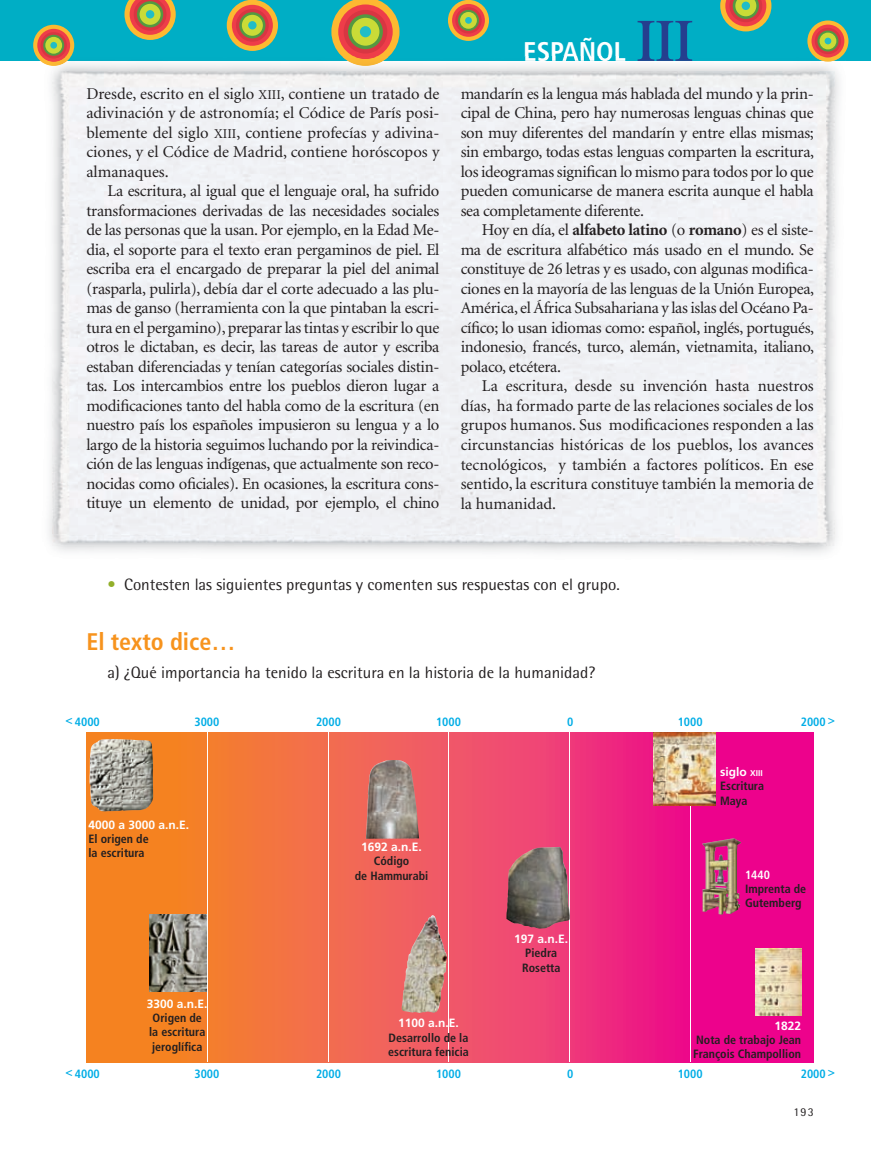
<style>
.page{position:relative;width:871px;height:1149px;background:#fff}
.page>*{position:absolute;margin:0;border:0;box-sizing:border-box;transform-origin:0 0}
.t1{font:700 60px "Rotis Serif";color:#253f8e}
.t2{font:700 condensed 27px "Frutiger";color:#fff}
.t3{font:700 condensed 24px "Frutiger";color:#f7931d}
.t4{font:16.5px/19.5px "Minion LT";letter-spacing:-.02em;color:#231f20;text-align:justify}
.t5{font:16.5px "Rotis Semi Sans";color:#231f20}
.t6{font:700 condensed 12px/14.2px "Frutiger";color:#231f20}
.t7{font:700 12px "Frutiger";color:#fff}
.t8{font:700 condensed 12px "Frutiger";color:#00ade6}
.t9{font:700 condensed 12px "Frutiger";color:#fff}
.t10{font:12px "Rotis Semi Sans";color:#231f20}
.s1{font-size:13.5px}
.s2{font-weight:700}
.s3{color:#92af2a}
.s4{font-stretch:normal;color:#fff}
.s5{font-stretch:normal;font-size:8.4px;color:#fff}
</style>
<div class="page">
<hr style="left:0;top:0;width:1px;height:61px;background:#00aec5">
<div style="left:1px;top:0;width:870px;height:61px;background:#00aec5"></div>
<div style="left:33px;top:25px;width:41px;height:41px;background:#fdb931;border-radius:50%"></div>
<div style="left:37px;top:29px;width:33px;height:33px;background:#ee3d49;border-radius:50%"></div>
<svg style="left:41px;top:32px;width:26px;height:26px"></svg>
<svg style="left:43px;top:35px;width:21px;height:21px"></svg>
<div style="left:45px;top:37px;width:17px;height:17px;background:#cadb37;border-radius:50%"></div>
<div style="left:50px;top:42px;width:7px;height:7px;background:#21bdc6;border-radius:50%"></div>
<svg style="left:124px;top:0;width:52px;height:40px"></svg>
<svg style="left:137px;top:1px;width:26px;height:26px"></svg>
<div style="left:140px;top:4px;width:21px;height:21px;background:#cadb37;border-radius:50%"></div>
<div style="left:146px;top:10px;width:8px;height:9px;background:#21bdc6;border-radius:50%"></div>
<div style="left:227px;top:0;width:51px;height:51px;background:#fdb931;border-radius:50%"></div>
<div style="left:232px;top:5px;width:41px;height:41px;background:#ee3d49;border-radius:50%"></div>
<div style="left:236px;top:9px;width:33px;height:33px;background:#d83642;border-radius:50%"></div>
<svg style="left:239px;top:12px;width:26px;height:26px"></svg>
<div style="left:242px;top:15px;width:21px;height:21px;background:#cadb37;border-radius:50%"></div>
<div style="left:248px;top:21px;width:8px;height:8px;background:#21bdc6;border-radius:50%"></div>
<svg style="left:331px;top:0;width:68px;height:57px"></svg>
<div style="left:338px;top:4px;width:55px;height:55px;background:#ee3d49;border-radius:50%"></div>
<div style="left:343px;top:10px;width:44px;height:44px;background:#d83642;border-radius:50%"></div>
<svg style="left:348px;top:14px;width:35px;height:35px"></svg>
<div style="left:351px;top:18px;width:28px;height:28px;background:#cadb37;border-radius:50%"></div>
<div style="left:360px;top:26px;width:11px;height:11px;background:#21bdc6;border-radius:50%"></div>
<div style="left:448px;top:0;width:41px;height:41px;background:#fdb931;border-radius:50%"></div>
<div style="left:452px;top:4px;width:33px;height:33px;background:#ee3d49;border-radius:50%"></div>
<div style="left:455px;top:7px;width:26px;height:27px;background:linear-gradient(to right,#d93742,#d83742);border-radius:50%"></div>
<svg style="left:458px;top:10px;width:21px;height:21px"></svg>
<div style="left:460px;top:12px;width:17px;height:17px;background:#cadb37;border-radius:50%"></div>
<div style="left:465px;top:17px;width:7px;height:7px;background:#21bdc6;border-radius:50%"></div>
<svg style="left:720px;top:0;width:51px;height:31px"></svg>
<div style="left:741px;top:2px;width:9px;height:8px;background:#21bdc6;border-radius:50%"></div>
<svg style="left:807px;top:20px;width:41px;height:42px"></svg>
<div style="left:811px;top:25px;width:33px;height:32px;background:#ee3d49;border-radius:50%"></div>
<svg style="left:814px;top:28px;width:27px;height:26px"></svg>
<svg style="left:817px;top:30px;width:21px;height:22px"></svg>
<div style="left:819px;top:33px;width:17px;height:16px;background:#cadb37;border-radius:50%"></div>
<div style="left:824px;top:38px;width:7px;height:6px;background:#21bdc6;border-radius:50%"></div>
<img style="left:49px;top:110px;width:46px;height:441px">
<img style="left:525px;top:57px;width:100px;height:4px">
<img style="left:42px;top:57px;width:29px;height:9px">
<img style="left:42px;top:57px;width:23px;height:5px">
<svg style="left:47px;top:57px;width:13px;height:1px"></svg>
<img style="left:342px;top:57px;width:46px;height:9px">
<img style="left:355px;top:57px;width:21px;height:2px">
<img style="left:814px;top:57px;width:27px;height:5px">
<img style="left:637px;top:57px;width:55px;height:4px">
<div style="left:53px;top:71px;width:783px;height:474px;background:#f0f1f5"></div>
<svg style="left:86px;top:732px;width:727px;height:330px;background:#f04c5f"></svg>
<hr style="left:207px;top:731px;width:1px;height:331px;background:#fff">
<hr style="left:328px;top:731px;width:1px;height:331px;background:#fff">
<hr style="left:448px;top:731px;width:1px;height:331px;background:#fff">
<hr style="left:569px;top:731px;width:1px;height:331px;background:#fff">
<hr style="left:690px;top:731px;width:1px;height:331px;background:#fff">
<img style="left:755px;top:949px;width:46px;height:66px">
<img style="left:89px;top:739px;width:64px;height:73px">
<img style="left:366px;top:760px;width:53px;height:78px">
<img style="left:506px;top:847px;width:64px;height:82px">
<img style="left:654px;top:732px;width:62px;height:73px">
<img style="left:401px;top:915px;width:47px;height:98px">
<img style="left:702px;top:838px;width:39px;height:76px">
<img style="left:150px;top:914px;width:56px;height:77px">
<p class="t4" style="left:86px;top:84px;width:354px">Dresde, escrito en el siglo <span class="s1">XIII</span>, contiene un tratado de adivinación y de astronomía; el Códice de París posi&shy;blemente del siglo <span class="s1">XIII</span>, contiene profecías y adivina&shy;ciones, y el Códice de Madrid, contiene horóscopos y almanaques.</p>
<p class="t4" style="left:86px;top:182px;width:354px;text-indent:21px">La escritura, al igual que el lenguaje oral, ha sufrido transformaciones derivadas de las necesidades sociales de las personas que la usan. Por ejemplo, en la Edad Me&shy;dia, el soporte para el texto eran pergaminos de piel. El escriba era el encargado de preparar la piel del animal (rasparla, pulirla), debía dar el corte adecuado a las plu&shy;mas de ganso (herramienta con la que pintaban la escri&shy;tura en el pergamino), preparar las tintas y escribir lo que otros le dictaban, es decir, las tareas de autor y escriba estaban diferenciadas y tenían categorías sociales distin&shy;tas. Los intercambios entre los pueblos dieron lugar a modificaciones tanto del habla como de la escritura (en nuestro país los españoles impusieron su lengua y a lo largo de la historia seguimos luchando por la reivindica&shy;ción de las lenguas indígenas, que actualmente son reco&shy;nocidas como oficiales). En ocasiones, la escritura cons&shy;tituye un elemento de unidad, por ejemplo, el chino</p>
<h2 class="t2" style="left:523px;top:35px;width:104px">ESPAÑOL</h2>
<h1 class="t1" style="left:636px;top:6px;width:58px">III</h1>
<p class="t4" style="left:460px;top:84px;width:355px">mandarín es la lengua más hablada del mundo y la prin&shy;cipal de China, pero hay numerosas lenguas chinas que son muy diferentes del mandarín y entre ellas mismas; sin embargo, todas estas lenguas comparten la escritura, los ideogramas significan lo mismo para todos por lo que pueden comunicarse de manera escrita aunque el habla sea completamente diferente.</p>
<p class="t4" style="left:460px;top:221px;width:355px;text-indent:21px">Hoy en día, el <span class="s2">alfabeto latino</span> (o <span class="s2">romano</span>) es el siste&shy;ma de escritura alfabético más usado en el mundo. Se constituye de 26 letras y es usado, con algunas modifica&shy;ciones en la mayoría de las lenguas de la Unión Europea, América, el África Subsahariana y las islas del Océano Pa&shy;cífico; lo usan idiomas como: español, inglés, portugués, indonesio, francés, turco, alemán, vietnamita, italiano, polaco, etcétera.</p>
<p class="t4" style="left:460px;top:377px;width:354px;text-indent:21px">La escritura, desde su invención hasta nuestros días, ha formado parte de las relaciones sociales de los grupos humanos. Sus modificaciones responden a las circunstancias históricas de los pueblos, los avances tecnológicos, y también a factores políticos. En ese sentido, la escritura constituye también la memoria de la humanidad.</p>
<p class="t5" style="left:108px;top:574px;width:513px"><span class="s3">•</span> Contesten las siguientes preguntas y comenten sus respuestas con el grupo.</p>
<h3 class="t3" style="left:86px;top:627px;width:150px">El texto dice…</h3>
<p class="t5" style="left:108px;top:663px;width:489px">a) ¿Qué importancia ha tenido la escritura en la historia de la humanidad?</p>
<p class="t8" style="left:65px;top:715px;width:36px">&lt; 4000</p>
<p class="t8" style="left:194px;top:715px;width:26px">3000</p>
<p class="t8" style="left:316px;top:715px;width:26px">2000</p>
<p class="t8" style="left:436px;top:715px;width:26px">1000</p>
<p class="t8" style="left:567px;top:715px;width:8px">0</p>
<p class="t8" style="left:677px;top:715px;width:26px">1000</p>
<p class="t8" style="left:800px;top:715px;width:36px">2000 &gt;</p>
<p class="t7" style="left:88px;top:817px;width:102px">4000 a 3000 a.n.E.</p>
<p class="t6" style="left:88px;top:831px;width:62px">El origen de la escritura</p>
<p class="t7" style="left:147px;top:996px;width:62px">3300 a.n.E.</p>
<p class="t6" style="left:149px;top:1010px;width:58px">Origen de la escritura jeroglífica</p>
<p class="t7" style="left:361px;top:839px;width:62px">1692 a.n.E.</p>
<p class="t6" style="left:355px;top:854px;width:75px;text-align:center">Código<br>de Hammurabi</p>
<p class="t7" style="left:398px;top:1016px;width:62px">1100 a.n.E.</p>
<p class="t6" style="left:388px;top:1030px;width:82px">Desarrollo de la escritura fenicia</p>
<p class="t7" style="left:514px;top:932px;width:56px">197 a.n.E.</p>
<p class="t6" style="left:522px;top:946px;width:40px">Piedra<br>Rosetta</p>
<p class="t6" style="left:720px;top:765px;width:45px;text-align:justify"><span class="s4">siglo</span> <span class="s5">xiii </span>Escritura Maya</p>
<p class="t9" style="left:745px;top:867px;width:26px">1440</p>
<p class="t6" style="left:745px;top:882px;width:63px">Imprenta de<br>Gutemberg</p>
<p class="t7" style="left:774px;top:1018px;width:28px">1822</p>
<p class="t6" style="left:693px;top:1032px;width:109px">Nota de trabajo Jean<br>François Champollion</p>
<p class="t8" style="left:65px;top:1066px;width:36px">&lt; 4000</p>
<p class="t8" style="left:194px;top:1066px;width:26px">3000</p>
<p class="t8" style="left:316px;top:1066px;width:26px">2000</p>
<p class="t8" style="left:436px;top:1066px;width:26px">1000</p>
<p class="t8" style="left:567px;top:1066px;width:8px">0</p>
<p class="t8" style="left:677px;top:1066px;width:26px">1000</p>
<p class="t8" style="left:800px;top:1066px;width:36px">2000 &gt;</p>
<p class="t10" style="left:793px;top:1104px;width:22px">193</p>
</div>
